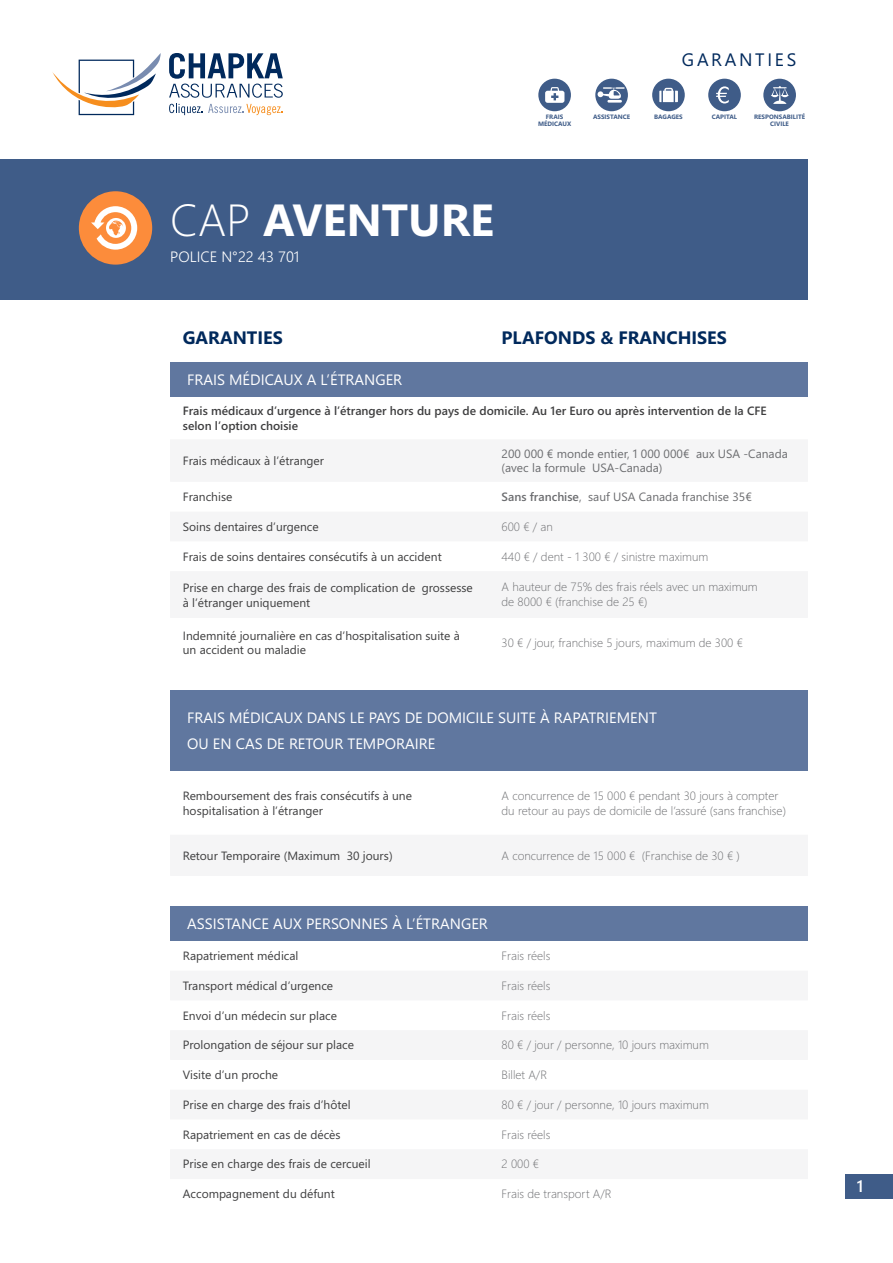
<style>
.page{position:relative;width:893px;height:1263px;background:#fff}
.page>*{position:absolute;margin:0;border:0;box-sizing:border-box;transform-origin:0 0}
.t1{font:700 45px "Segoe WP";color:#fff}
.TITRE_RUBRIQUE{font:700 18px "Segoe WP";color:#00295c}
.t2{font:18px "Segoe WP";letter-spacing:.15em;color:#00295c}
.Titre_Paragraphe{font:600 16.5px "Segoe WP";color:#fff}
.Liste_Standard{font:15px "Segoe WP";color:#fff}
.t3{font:300 15px "Segoe WP";color:#fff}
.Liste_Standard-2{font:12px/14.4px "Segoe WP";color:#3e3e3f}
.Liste_Standard-3{font:300 12px/15px "Segoe WP";color:#6c6d70}
.Liste_Standard-4{font:600 12px/15px "Segoe WP";color:#3e3e3f}
.Liste_Standard-5{font:12px/14.4px "Segoe WP";color:#6c6d70}
.Titre_Paragraphe-2{font:700 6.3px/6.9px "Segoe WP";color:#3f5c88;text-align:center}
.s1{font-weight:300}
.s2{font-weight:600}
</style>
<div class="page">
<svg style="left:52px;top:53px;width:109px;height:63px"></svg>
<svg style="left:169px;top:104px;width:114px;height:11px"></svg>
<svg style="left:169px;top:53px;width:114px;height:45px"></svg>
<div style="left:845px;top:1174px;width:48px;height:25px;background:#3f5c88"></div>
<div style="left:170px;top:363px;width:638px;height:34px;background:#60779f"></div>
<div style="left:170px;top:907px;width:638px;height:34px;background:#60779f"></div>
<div style="left:0;top:160px;width:808px;height:140px;background:#3f5c88"></div>
<div style="left:170px;top:690px;width:638px;height:81px;background:#60779f"></div>
<div style="left:79px;top:191px;width:73px;height:74px;background:#fc8c3b;border-radius:50%"></div>
<svg style="left:91px;top:206px;width:46px;height:44px"></svg>
<div style="left:595px;top:79px;width:33px;height:32px;background:#3f5c88;border-radius:50%"></div>
<svg style="left:598px;top:87px;width:27px;height:16px"></svg>
<div style="left:652px;top:79px;width:33px;height:32px;background:#3f5c88;border-radius:50%"></div>
<svg style="left:659px;top:88px;width:19px;height:14px"></svg>
<div style="left:708px;top:79px;width:33px;height:32px;background:#3f5c88;border-radius:50%"></div>
<svg style="left:716px;top:86px;width:13px;height:17px"></svg>
<div style="left:538px;top:79px;width:33px;height:32px;background:#3f5c88;border-radius:50%"></div>
<svg style="left:545px;top:87px;width:19px;height:16px"></svg>
<div style="left:763px;top:79px;width:33px;height:32px;background:#3f5c88;border-radius:50%"></div>
<svg style="left:771px;top:86px;width:18px;height:18px"></svg>
<p class="t1" style="left:170px;top:188px;width:326px"><span class="s1">CAP</span> AVENTURE</p>
<p class="t3" style="left:170px;top:247px;width:131px">POLICE N°22 43 701</p>
<p class="Titre_Paragraphe-2" style="left:538px;top:113px;width:35px">FRAIS<br>MÉDICAUX</p>
<p class="t2" style="left:682px;top:48px;width:116px">GARANTIES</p>
<p class="Titre_Paragraphe-2" style="left:593px;top:113px;width:39px">ASSISTANCE</p>
<p class="Titre_Paragraphe-2" style="left:654px;top:113px;width:30px">BAGAGES</p>
<p class="Titre_Paragraphe-2" style="left:712px;top:113px;width:27px">CAPITAL</p>
<p class="Titre_Paragraphe-2" style="left:754px;top:113px;width:53px">RESPONSABILITÉ<br>CIVILE</p>
<p class="TITRE_RUBRIQUE" style="left:183px;top:325px;width:102px">GARANTIES</p>
<p class="TITRE_RUBRIQUE" style="left:502px;top:325px;width:227px">PLAFONDS &amp; FRANCHISES</p>
<p class="Liste_Standard" style="left:187px;top:370px;width:217px">FRAIS MÉDICAUX A L’ÉTRANGER</p>
<p class="Liste_Standard-4" style="left:183px;top:403px;width:585px">Frais médicaux d’urgence à l’étranger hors du pays de domicile. Au 1er Euro ou après intervention de la CFE selon l’option choisie</p>
<p class="Liste_Standard-2" style="left:183px;top:453px;width:143px">Frais médicaux à l’étranger</p>
<p class="Liste_Standard-5" style="left:502px;top:446px;width:288px">200 000 € monde entier, 1 000 000€ aux USA -Canada (avec la formule USA-Canada)</p>
<p class="Liste_Standard-2" style="left:183px;top:489px;width:51px">Franchise</p>
<p class="Liste_Standard-5" style="left:502px;top:489px;width:252px"><span class="s2">Sans franchise</span>, sauf USA Canada franchise 35€</p>
<p class="Liste_Standard-2" style="left:183px;top:519px;width:137px">Soins dentaires d’urgence</p>
<p class="Liste_Standard-3" style="left:502px;top:519px;width:53px">600 € / an</p>
<p class="Liste_Standard-2" style="left:183px;top:549px;width:260px">Frais de soins dentaires consécutifs à un accident</p>
<p class="Liste_Standard-3" style="left:502px;top:548px;width:208px">440 € / dent - 1 300 € / sinistre maximum</p>
<p class="Liste_Standard-2" style="left:183px;top:579px;width:291px;line-height:15px">Prise en charge des frais de complication de grossesse à l’étranger uniquement</p>
<p class="Liste_Standard-3" style="left:502px;top:579px;width:258px">A hauteur de 75% des frais réels avec un maximum de 8000 € (franchise de 25 €)</p>
<p class="Liste_Standard-2" style="left:183px;top:628px;width:279px">Indemnité journalière en cas d’hospitalisation suite à un accident ou maladie</p>
<p class="Liste_Standard-3" style="left:502px;top:635px;width:243px">30 € / jour, franchise 5 jours, maximum de 300 €</p>
<p class="Liste_Standard" style="left:187px;top:707px;width:471px">FRAIS MÉDICAUX DANS LE PAYS DE DOMICILE SUITE À RAPATRIEMENT</p>
<p class="Liste_Standard" style="left:187px;top:734px;width:250px">OU EN CAS DE RETOUR TEMPORAIRE</p>
<p class="Liste_Standard-2" style="left:183px;top:788px;width:231px">Remboursement des frais consécutifs à une hospitalisation à l’étranger</p>
<p class="Liste_Standard-3" style="left:502px;top:788px;width:286px;line-height:14.4px">A concurrence de 15 000 € pendant 30 jours à compter du retour au pays de domicile de l’assuré (sans franchise)</p>
<p class="Liste_Standard-2" style="left:183px;top:848px;width:211px">Retour Temporaire (Maximum 30 jours)</p>
<p class="Liste_Standard-3" style="left:502px;top:847px;width:240px">A concurrence de 15 000 € (Franchise de 30 € )</p>
<p class="Liste_Standard" style="left:187px;top:914px;width:302px">ASSISTANCE AUX PERSONNES À L’ÉTRANGER</p>
<p class="Liste_Standard-2" style="left:183px;top:948px;width:117px">Rapatriement médical</p>
<p class="Liste_Standard-3" style="left:502px;top:948px;width:50px">Frais réels</p>
<p class="Liste_Standard-2" style="left:183px;top:978px;width:152px">Transport médical d’urgence</p>
<p class="Liste_Standard-3" style="left:502px;top:977px;width:50px">Frais réels</p>
<p class="Liste_Standard-2" style="left:183px;top:1008px;width:156px">Envoi d’un médecin sur place</p>
<p class="Liste_Standard-3" style="left:502px;top:1007px;width:50px">Frais réels</p>
<p class="Liste_Standard-2" style="left:183px;top:1037px;width:173px">Prolongation de séjour sur place</p>
<p class="Liste_Standard-3" style="left:502px;top:1037px;width:209px">80 € / jour / personne, 10 jours maximum</p>
<p class="Liste_Standard-2" style="left:183px;top:1067px;width:97px">Visite d’un proche</p>
<p class="Liste_Standard-3" style="left:502px;top:1067px;width:47px">Billet A/R</p>
<p class="Liste_Standard-2" style="left:183px;top:1097px;width:169px">Prise en charge des frais d’hôtel</p>
<p class="Liste_Standard-3" style="left:502px;top:1097px;width:209px">80 € / jour / personne, 10 jours maximum</p>
<p class="Liste_Standard-2" style="left:183px;top:1127px;width:159px">Rapatriement en cas de décès</p>
<p class="Liste_Standard-3" style="left:502px;top:1126px;width:50px">Frais réels</p>
<p class="Liste_Standard-2" style="left:183px;top:1156px;width:189px">Prise en charge des frais de cercueil</p>
<p class="Liste_Standard-3" style="left:502px;top:1156px;width:39px">2 000 €</p>
<p class="Liste_Standard-2" style="left:183px;top:1186px;width:153px">Accompagnement du défunt</p>
<p class="Liste_Standard-3" style="left:502px;top:1186px;width:111px">Frais de transport A/R</p>
<p class="Titre_Paragraphe" style="left:857px;top:1175px;width:8px">1</p>
</div>
